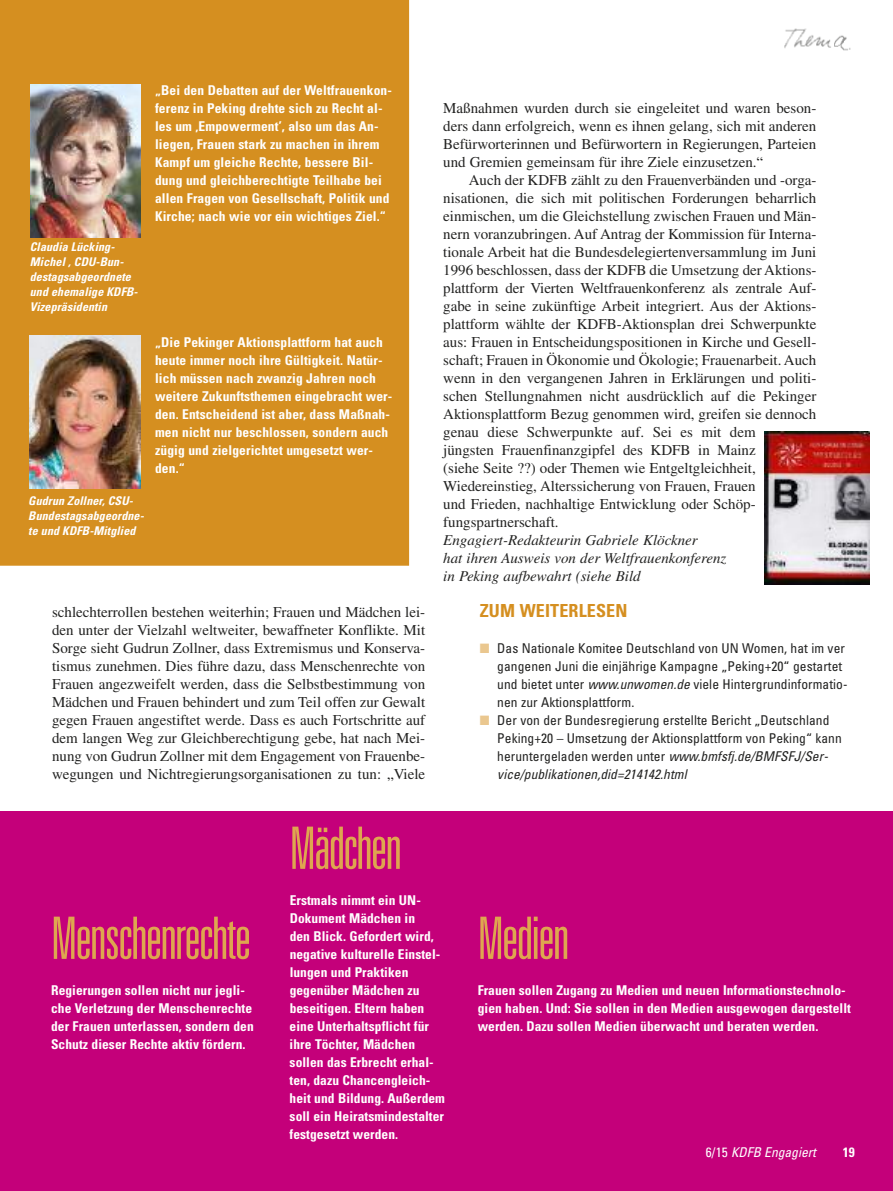
<style>
.page{position:relative;width:893px;height:1191px;background:#fff}
.page>*{position:absolute;margin:0;border:0;box-sizing:border-box;transform-origin:0 0}
.t1{font:300 ultra-condensed 58.5px "Univers LT";letter-spacing:-.03em;color:#dea64f}
.t2{font:700 condensed 18px "Univers LT";letter-spacing:.01em;color:#d58f20}
.t3{font:15px/18px "Times LT";color:#222221;text-align:justify}
.t4{font:italic 15px/18px "Times LT";color:#222221}
.t5{font:700 condensed 13.5px/18px "Univers LT";letter-spacing:.005em;color:#fff}
.t6{font:condensed 13.5px/18px "Univers LT";letter-spacing:.005em;color:#222221}
.t7{font:italic condensed 13.5px "Univers LT";color:#fff}
.t8{font:italic 700 condensed 12px/15px "Univers LT";letter-spacing:.01em;color:#fff}
.s1{color:#eac78f}
.s2{font-style:italic}
.s3{font-style:normal}
</style>
<div class="page">
<div style="left:0;top:811px;width:893px;height:380px;background:#c4007a"></div>
<div style="left:0;top:0;width:409px;height:566px;background:#d58f20"></div>
<img style="left:30px;top:84px;width:111px;height:153px">
<img style="left:30px;top:335px;width:110px;height:153px">
<img style="left:784px;top:28px;width:67px;height:23px">
<img style="left:765px;top:431px;width:104px;height:154px">
<p class="t8" style="left:30px;top:240px;width:108px">Claudia Lücking-<br>Michel , CDU-Bun&shy;destagsabgeordnete und ehemalige KDFB-<br>Vizepräsidentin</p>
<p class="t8" style="left:28px;top:494px;width:116px">Gudrun Zollner, CSU-<br>Bundestagsabgeordne&shy;te und KDFB-Mitglied</p>
<p class="t5" style="left:155px;top:82px;width:238px">„Bei den Debatten auf der Weltfrauenkon&shy;ferenz in Peking drehte sich zu Recht al&shy;les um ‚Empowerment’, also um das An&shy;liegen, Frauen stark zu machen in ihrem Kampf um gleiche Rechte, bessere Bil&shy;dung und gleichberechtigte Teilhabe bei allen Fragen von Gesellschaft, Politik und Kirche; nach wie vor ein wichtiges Ziel.“</p>
<p class="t5" style="left:155px;top:334px;width:239px">„Die Pekinger Aktionsplattform hat auch heute immer noch ihre Gültigkeit. Natür&shy;lich müssen nach zwanzig Jahren noch weitere Zukunftsthemen eingebracht wer&shy;den. Entscheidend ist aber, dass Maßnah&shy;men nicht nur beschlossen, sondern auch zügig und zielgerichtet umgesetzt wer&shy;den.“</p>
<p class="t3" style="left:52px;top:602px;width:375px">schlechterrollen bestehen weiterhin; Frauen und Mädchen lei&shy;den unter der Vielzahl weltweiter, bewaffneter Konflikte. Mit Sorge sieht Gudrun Zollner, dass Extremismus und Konserva&shy;tismus zunehmen. Dies führe dazu, dass Menschenrechte von Frauen angezweifelt werden, dass die Selbstbestimmung von Mädchen und Frauen behindert und zum Teil offen zur Gewalt gegen Frauen angestiftet werde. Dass es auch Fortschritte auf dem langen Weg zur Gleichberechtigung gebe, hat nach Mei&shy;nung von Gudrun Zollner mit dem Engagement von Frauenbe&shy;wegungen und Nichtregierungsorganisationen zu tun: „Viele</p>
<p class="t3" style="left:443px;top:98px;width:375px">Maßnahmen wurden durch sie eingeleitet und waren beson&shy;ders dann erfolgreich, wenn es ihnen gelang, sich mit anderen Befürworterinnen und Befürwortern in Regierungen, Parteien und Gremien gemeinsam für ihre Ziele einzusetzen.“</p>
<p class="t3" style="left:443px;top:170px;width:375px;text-align:left;text-indent:26px">Auch der KDFB zählt zu den Frauenverbänden und -orga&shy;nisationen, die sich mit politischen Forderungen beharrlich einmischen, um die Gleichstellung zwischen Frauen und Män&shy;nern voranzubringen. Auf Antrag der Kommission für Interna&shy;tionale Arbeit hat die Bundesdelegiertenversammlung im Juni 1996 beschlossen, dass der KDFB die Umsetzung der Aktions&shy;plattform der Vierten Weltfrauenkonferenz als zentrale Auf&shy;gabe in seine zukünftige Arbeit integriert. Aus der Aktions&shy;plattform wählte der KDFB-Aktionsplan drei Schwerpunkte aus: Frauen in Entscheidungspositionen in Kirche und Gesell&shy;schaft; Frauen in Ökonomie und Ökologie; Frauenarbeit. Auch wenn in den vergangenen Jahren in Erklärungen und politi&shy;schen Stellungnahmen nicht ausdrücklich auf die Pekinger Aktionsplattform Bezug genommen wird, greifen sie dennoch genau diese Schwerpunkte auf. Sei es mit dem<br>jüngsten Frauenfinanzgipfel des KDFB in Mainz<br>(siehe Seite ??) oder Themen wie Entgeltgleichheit, Wiedereinstieg, Alterssicherung von Frauen, Frauen<br>und Frieden, nachhaltige Entwicklung oder Schöp&shy;fungspartnerschaft.</p>
<p class="t4" style="left:443px;top:530px;width:285px">Engagiert-Redakteurin Gabriele Klöckner<br>hat ihren Ausweis von der Weltfrauenkonferenz in Peking aufbewahrt (siehe Bild</p>
<p class="t2" style="left:480px;top:604px;width:149px">ZUM WEITERLESEN</p>
<p class="t6" style="left:497px;top:640px;width:352px;text-indent:-18px"><span class="s1">■</span> Das Nationale Komitee Deutschland von UN Women, hat im ver gangenen Juni die einjährige Kampagne „Peking+20“ gestartet und bietet unter <span class="s2">www.unwomen.de</span> viele Hintergrundinformatio&shy;nen zur Aktionsplattform.</p>
<p class="t6" style="left:497px;top:712px;width:346px;text-indent:-18px"><span class="s1">■</span> Der von der Bundesregierung erstellte Bericht „Deutschland Peking+20 – Umsetzung der Aktionsplattform von Peking“ kann heruntergeladen werden unter <span class="s2">www.bmfsfj.de/BMFSFJ/Ser&shy;vice/publikationen,did=214142.html</span></p>
<h1 class="t1" style="left:51px;top:916px;width:201px">Menschenrechte</h1>
<p class="t5" style="left:51px;top:982px;width:204px">Regierungen sollen nicht nur jegli&shy;che Verletzung der Menschenrechte der Frauen unterlassen, sondern den Schutz dieser Rechte aktiv fördern.</p>
<h1 class="t1" style="left:290px;top:826px;width:114px">Mädchen</h1>
<p class="t5" style="left:290px;top:892px;width:157px">Erstmals nimmt ein UN-<br>Dokument Mädchen in<br>den Blick. Gefordert wird, negative kulturelle Einstel&shy;lungen und Praktiken gegenüber Mädchen zu beseitigen. Eltern haben eine Unterhaltspflicht für ihre Töchter, Mädchen sollen das Erbrecht erhal&shy;ten, dazu Chancengleich&shy;heit und Bildung. Außerdem soll ein Heiratsmindestalter festgesetzt werden.</p>
<h1 class="t1" style="left:478px;top:916px;width:93px">Medien</h1>
<p class="t5" style="left:478px;top:982px;width:375px">Frauen sollen Zugang zu Medien und neuen Informationstechnolo&shy;gien haben. Und: Sie sollen in den Medien ausgewogen dargestellt werden. Dazu sollen Medien überwacht und beraten werden.</p>
<p class="t7" style="left:706px;top:1147px;width:112px"><span class="s3">6/15</span> KDFB Engagiert</p>
<p class="t5" style="left:843px;top:1144px;width:13px">19</p>
</div>
